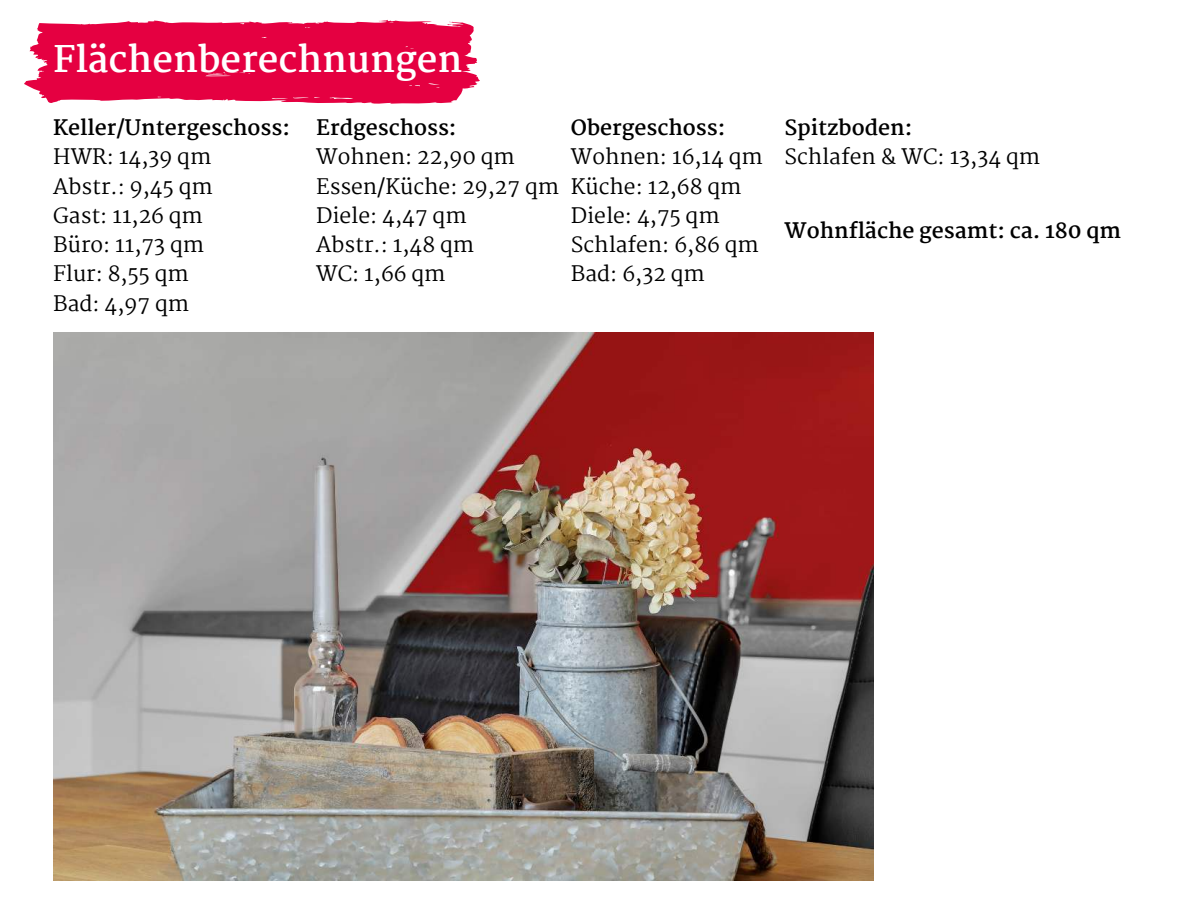
<style>
.page{position:relative;width:1188px;height:918px;background:#fff}
.page>*{position:absolute;margin:0;border:0;box-sizing:border-box;transform-origin:0 0}
.t1{font:700 36px "Martel";color:#fff}
.t2{font:21px/29.2px "Martel";color:#000}
.t3{font:700 21px "Martel";color:#000}
</style>
<div class="page">
<svg style="left:24px;top:20px;width:456px;height:84px;background:#e81e57"></svg>
<img style="left:53px;top:333px;width:820px;height:548px">
<h1 class="t1" style="left:53px;top:39px;width:411px">Flächenberechnungen</h1>
<p class="t3" style="left:53px;top:116px;width:238px">Keller/Untergeschoss:</p>
<p class="t2" style="left:53px;top:143px;width:161px">HWR: 14,39 qm<br>Abstr.: 9,45 qm<br>Gast: 11,26 qm<br>Büro: 11,73 qm<br>Flur: 8,55 qm<br>Bad: 4,97 qm</p>
<p class="t3" style="left:316px;top:116px;width:142px">Erdgeschoss:</p>
<p class="t2" style="left:316px;top:143px;width:244px">Wohnen: 22,90 qm<br>Essen/Küche: 29,27 qm<br>Diele: 4,47 qm<br>Abstr.: 1,48 qm<br>WC: 1,66 qm</p>
<p class="t3" style="left:571px;top:116px;width:156px">Obergeschoss:</p>
<p class="t2" style="left:571px;top:143px;width:193px">Wohnen: 16,14 qm<br>Küche: 12,68 qm<br>Diele: 4,75 qm<br>Schlafen: 6,86 qm<br>Bad: 6,32 qm</p>
<p class="t3" style="left:784px;top:116px;width:129px">Spitzboden:</p>
<p class="t2" style="left:784px;top:143px;width:257px">Schlafen &amp; WC: 13,34 qm</p>
<p class="t3" style="left:784px;top:218px;width:338px">Wohnfläche gesamt: ca. 180 qm</p>
</div>
